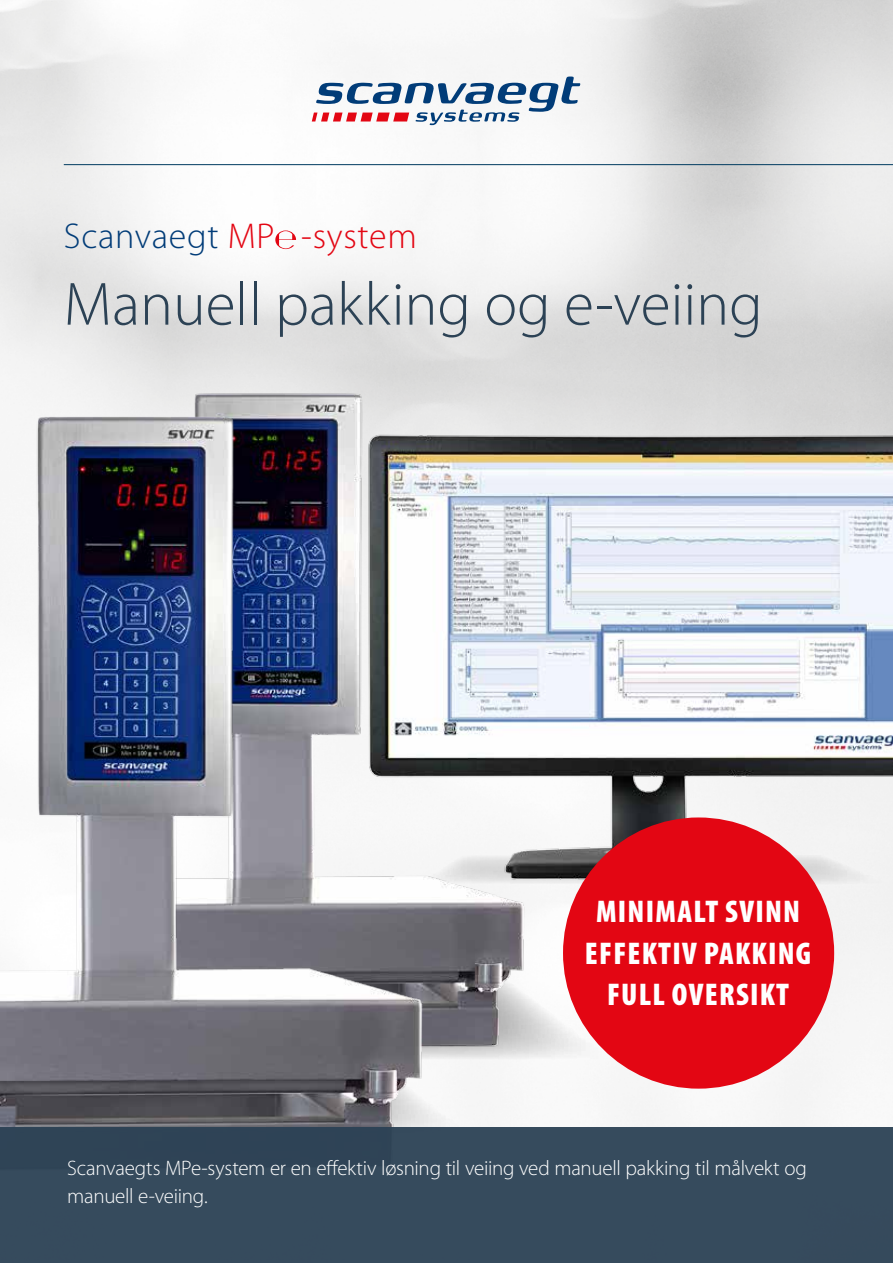
<style>
.page{position:relative;width:893px;height:1263px;background:#fff}
.page>*{position:absolute;margin:0;border:0;box-sizing:border-box;transform-origin:0 0}
.t1{font:300 61.5px "Myriad Pro";color:#2c4255}
.t2{font:300 36px "Myriad Pro";letter-spacing:.02em;color:#013c78}
.t3{font:900 condensed 31.5px/41.5px "Myriad Pro";letter-spacing:.04em;color:#fff;text-align:center}
.t4{font:300 21px/28.5px "Myriad Pro";letter-spacing:-.015em;color:#fff}
.s1{color:#e30613}
</style>
<div class="page">
<img style="left:0;top:0;width:893px;height:1127px">
<svg style="left:542px;top:77px;width:38px;height:48px"></svg>
<img style="left:542px;top:391px;width:351px;height:536px">
<div style="left:563px;top:817px;width:271px;height:272px;background:#e30613;border-radius:50%"></div>
<img style="left:45px;top:0;width:497px;height:966px">
<svg style="left:489px;top:966px;width:125px;height:161px"></svg>
<img style="left:0;top:391px;width:489px;height:736px">
<div style="left:0;top:1127px;width:893px;height:136px;background:#364b5d"></div>
<hr style="left:64px;top:164px;width:829px;height:1px;background:#003b60">
<h2 class="t2" style="left:64px;top:216px;width:355px">Scanvaegt <span class="s1">MP -system</span></h2>
<h1 class="t1" style="left:64px;top:270px;width:700px">Manuell pakking og e-veiing</h1>
<h3 class="t3" style="left:585px;top:890px;width:228px">MINIMALT SVINN<br>EFFEKTIV PAKKING<br>FULL OVERSIKT</h3>
<p class="t4" style="left:67px;top:1154px;width:741px">Scanvaegts MPe-system er en effektiv løsning til veiing ved manuell pakking til målvekt og manuell e-veiing.</p>
</div>
